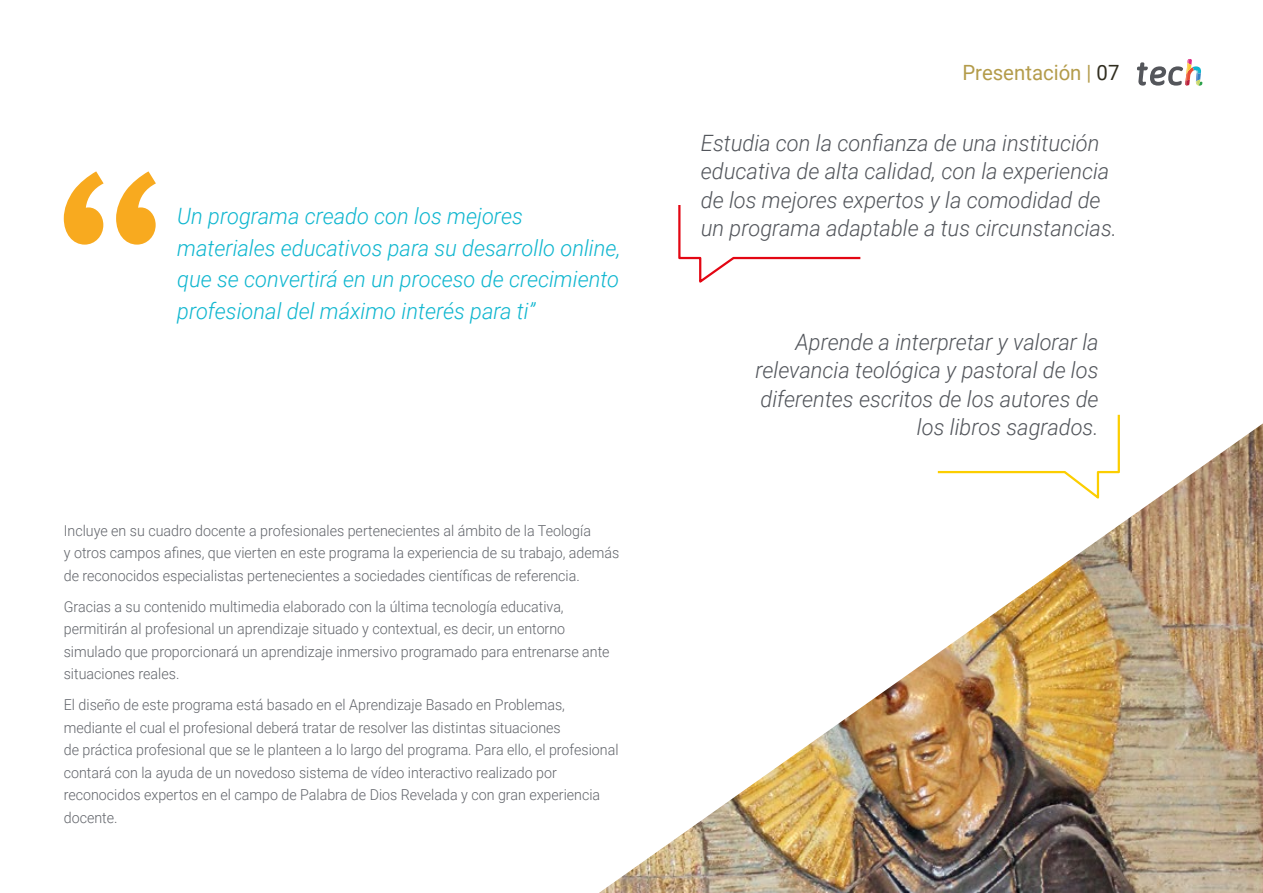
<style>
.page{position:relative;width:1263px;height:893px;background:#fff}
.page>*{position:absolute;margin:0;border:0;box-sizing:border-box;transform-origin:0 0}
.t1{font:italic 300 22.5px/28.5px "Roboto";color:#52555b;text-align:right}
.t2{font:italic 300 22.5px/31.5px "Roboto";color:#0fb6cf}
.t3{font:21px "Roboto";color:#b49c4b}
.t4{font:300 15px/22.5px "Roboto";color:#61646a;scale:.95 1}
.s1{color:#312e20}
</style>
<div class="page">
<img style="left:599px;top:423px;width:664px;height:470px">
<svg style="left:935px;top:414px;width:186px;height:88px"></svg>
<svg style="left:678px;top:205px;width:183px;height:78px"></svg>
<svg style="left:64px;top:171px;width:92px;height:74px"></svg>
<svg style="left:1137px;top:59px;width:65px;height:27px"></svg>
<h1 class="t2" style="left:177px;top:200px;width:445px">Un programa creado con los mejores materiales educativos para su desarrollo online, que se convertirá en un proceso de crecimiento profesional del máximo interés para ti”</h1>
<p class="t4" style="left:64px;top:518px;width:586px">Incluye en su cuadro docente a profesionales pertenecientes al ámbito de la Teología<br>y otros campos afines, que vierten en este programa la experiencia de su trabajo, además de reconocidos especialistas pertenecientes a sociedades científicas de referencia.</p>
<p class="t4" style="left:64px;top:594px;width:576px">Gracias a su contenido multimedia elaborado con la última tecnología educativa, permitirán al profesional un aprendizaje situado y contextual, es decir, un entorno simulado que proporcionará un aprendizaje inmersivo programado para entrenarse ante situaciones reales.</p>
<p class="t4" style="left:64px;top:693px;width:585px">El diseño de este programa está basado en el Aprendizaje Basado en Problemas, mediante el cual el profesional deberá tratar de resolver las distintas situaciones<br>de práctica profesional que se le planteen a lo largo del programa. Para ello, el profesional contará con la ayuda de un novedoso sistema de vídeo interactivo realizado por reconocidos expertos en el campo de Palabra de Dios Revelada y con gran experiencia docente.</p>
<h2 class="t3" style="left:962px;top:57px;width:159px">Presentación | <span class="s1">07</span></h2>
<h1 class="t1" style="left:701px;top:128px;width:418px;text-align:left">Estudia con la confianza de una institución educativa de alta calidad, con la experiencia de los mejores expertos y la comodidad de un programa adaptable a tus circunstancias.</h1>
<h1 class="t1" style="left:755px;top:327px;width:345px">Aprende a interpretar y valorar la relevancia teológica y pastoral de los diferentes escritos de los autores de los libros sagrados.</h1>
</div>
